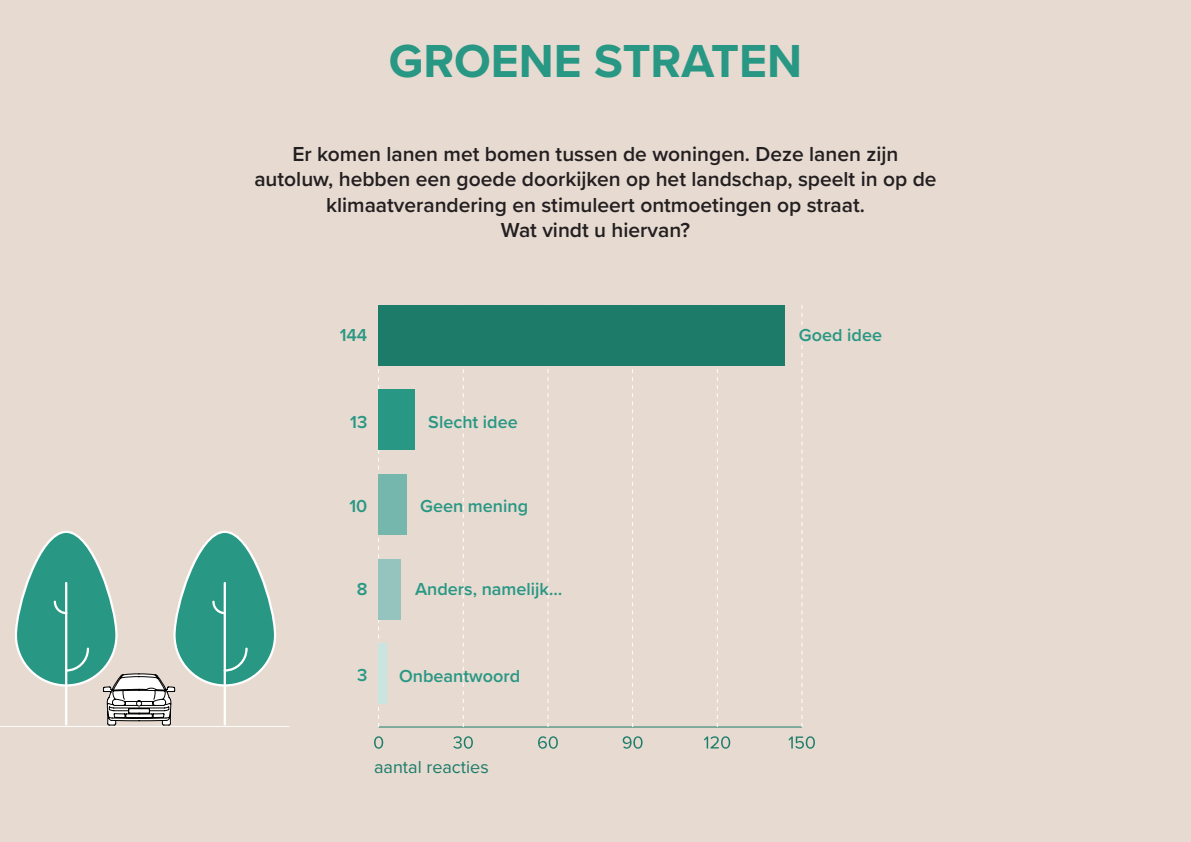
<style>
.page{position:relative;width:1191px;height:842px;background:#e6dad1}
.page>*{position:absolute;margin:0;border:0;box-sizing:border-box;transform-origin:0 0}
.t1{font:700 48px "Proxima Nova";color:#289783}
.t2{font:600 21px/25.2px "Proxima Nova";color:#231f20;text-align:center}
.t3{font:600 18px "Proxima Nova";color:#289783}
.t4{font:18px "Proxima Nova";color:#1c7c69}
</style>
<div class="page">
<svg style="left:374px;top:736px;width:9px;height:13px"></svg>
<svg style="left:453px;top:736px;width:20px;height:13px"></svg>
<svg style="left:538px;top:736px;width:20px;height:13px"></svg>
<svg style="left:622px;top:736px;width:20px;height:13px"></svg>
<svg style="left:704px;top:736px;width:26px;height:13px"></svg>
<svg style="left:788px;top:736px;width:27px;height:13px"></svg>
<hr style="left:378px;top:726px;width:424px;height:1px;background:#1c7c69">
<svg style="left:378px;top:369px;width:1px;height:358px"></svg>
<svg style="left:463px;top:369px;width:1px;height:358px"></svg>
<svg style="left:548px;top:369px;width:1px;height:358px"></svg>
<svg style="left:632px;top:369px;width:1px;height:358px"></svg>
<svg style="left:717px;top:369px;width:1px;height:358px"></svg>
<svg style="left:801px;top:305px;width:1px;height:422px"></svg>
<div style="left:378px;top:305px;width:407px;height:61px;background:#1c7c69"></div>
<div style="left:378px;top:389px;width:37px;height:61px;background:#289783"></div>
<div style="left:378px;top:474px;width:29px;height:61px;background:#75b7ac"></div>
<div style="left:378px;top:558px;width:23px;height:61px;background:#95c3bd"></div>
<div style="left:378px;top:643px;width:9px;height:61px;background:#cae4e0"></div>
<svg style="left:15px;top:531px;width:261px;height:195px"></svg>
<hr style="left:0;top:726px;width:289px;height:1px;background:#fff">
<p class="t1" style="left:389px;top:25px;width:415px">GROENE STRATEN</p>
<p class="t2" style="left:254px;top:141px;width:683px">Er komen lanen met bomen tussen de woningen. Deze lanen zijn autoluw, hebben een goede doorkijken op het landschap, speelt in op de klimaatverandering en stimuleert ontmoetingen op straat.</p>
<p class="t2" style="left:501px;top:217px;width:191px">Wat vindt u hiervan?</p>
<p class="t3" style="left:340px;top:322px;width:29px">144</p>
<p class="t3" style="left:799px;top:322px;width:85px">Goed idee</p>
<p class="t3" style="left:350px;top:409px;width:19px">13</p>
<p class="t3" style="left:428px;top:409px;width:91px">Slecht idee</p>
<p class="t3" style="left:349px;top:492px;width:19px">10</p>
<p class="t3" style="left:420px;top:492px;width:109px">Geen mening</p>
<p class="t3" style="left:357px;top:576px;width:12px">8</p>
<p class="t3" style="left:415px;top:576px;width:149px">Anders, namelijk…</p>
<p class="t3" style="left:357px;top:661px;width:12px">3</p>
<p class="t3" style="left:399px;top:663px;width:122px">Onbeantwoord</p>
<p class="t4" style="left:374px;top:753px;width:116px">aantal reacties</p>
</div>
